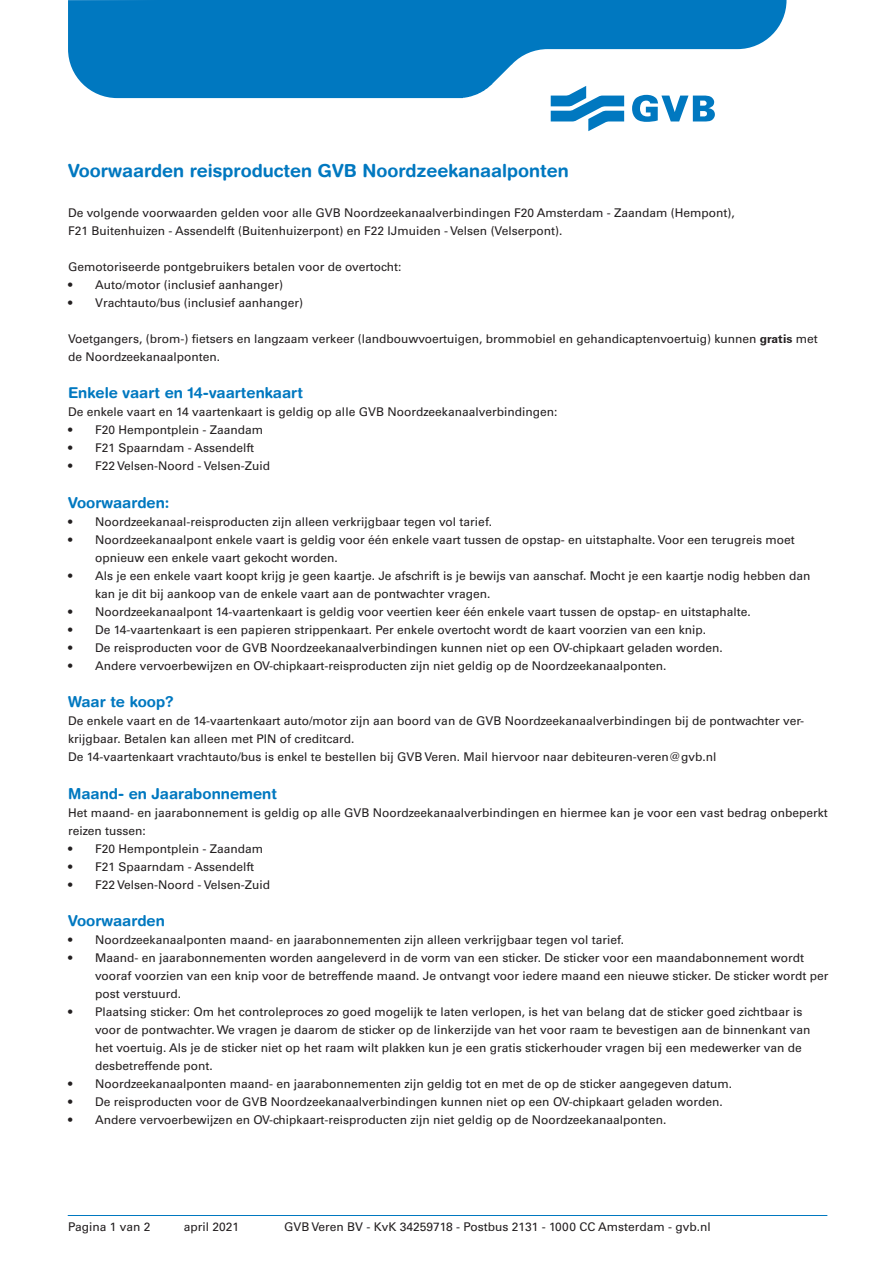
<style>
.page{position:relative;width:893px;height:1263px;background:#fff}
.page>*{position:absolute;margin:0;border:0;box-sizing:border-box;transform-origin:0 0}
.Titel{font:700 18px "Helvetica Rounded LT";color:#0078c0}
.kopje_blauw{font:700 15px "Helvetica Rounded LT";color:#0078c0}
.bullets{font:12px/18px "Univers LT Std";color:#231f20}
.s1{font-family:"Univers";font-weight:700}
</style>
<div class="page">
<svg style="left:632px;top:98px;width:83px;height:24px"></svg>
<svg style="left:551px;top:98px;width:73px;height:33px"></svg>
<svg style="left:68px;top:0;width:718px;height:98px;fill:#0078c0"></svg>
<hr style="left:68px;top:1215px;width:759px;height:1px;background:#0078c0">
<p class="Titel" style="left:68px;top:160px;width:502px">Voorwaarden reisproducten GVB Noordzeekanaalponten</p>
<p class="bullets" style="left:68px;top:203px;width:668px">De volgende voorwaarden gelden voor alle GVB Noordzeekanaalverbindingen F20 Amsterdam - Zaandam (Hempont),<br>F21 Buitenhuizen - Assendelft (Buitenhuizerpont) en F22 IJmuiden - Velsen (Velserpont).</p>
<p class="bullets" style="left:68px;top:257px;width:335px">Gemotoriseerde pontgebruikers betalen voor de overtocht:</p>
<p class="bullets" style="left:68px;top:275px;width:217px">• Auto/motor (inclusief aanhanger)</p>
<p class="bullets" style="left:68px;top:293px;width:237px">• Vrachtauto/bus (inclusief aanhanger)</p>
<p class="bullets" style="left:68px;top:329px;width:751px">Voetgangers, (brom-) fietsers en langzaam verkeer (landbouwvoertuigen, brommobiel en gehandicaptenvoertuig) kunnen <span class="s1">gratis</span> met de Noordzeekanaalponten.</p>
<p class="kopje_blauw" style="left:68px;top:384px;width:236px">Enkele vaart en 14-vaartenkaart</p>
<p class="bullets" style="left:68px;top:403px;width:491px">De enkele vaart en 14 vaartenkaart is geldig op alle GVB Noordzeekanaalverbindingen:</p>
<p class="bullets" style="left:68px;top:421px;width:197px">• F20 Hempontplein - Zaandam</p>
<p class="bullets" style="left:68px;top:439px;width:188px">• F21 Spaarndam - Assendelft</p>
<p class="bullets" style="left:68px;top:457px;width:204px">• F22 Velsen-Noord - Velsen-Zuid</p>
<p class="kopje_blauw" style="left:68px;top:493px;width:103px">Voorwaarden:</p>
<p class="bullets" style="left:68px;top:512px;width:425px">• Noordzeekanaal-reisproducten zijn alleen verkrijgbaar tegen vol tarief.</p>
<p class="bullets" style="left:95px;top:530px;width:701px;text-indent:-27px">• Noordzeekanaalpont enkele vaart is geldig voor één enkele vaart tussen de opstap- en uitstaphalte. Voor een terugreis moet opnieuw een enkele vaart gekocht worden.</p>
<p class="bullets" style="left:95px;top:566px;width:717px;text-indent:-27px">• Als je een enkele vaart koopt krijg je geen kaartje. Je afschrift is je bewijs van aanschaf. Mocht je een kaartje nodig hebben dan kan je dit bij aankoop van de enkele vaart aan de pontwachter vragen.</p>
<p class="bullets" style="left:68px;top:602px;width:684px">• Noordzeekanaalpont 14-vaartenkaart is geldig voor veertien keer één enkele vaart tussen de opstap- en uitstaphalte.</p>
<p class="bullets" style="left:68px;top:620px;width:640px">• De 14-vaartenkaart is een papieren strippenkaart. Per enkele overtocht wordt de kaart voorzien van een knip.</p>
<p class="bullets" style="left:68px;top:638px;width:656px">• De reisproducten voor de GVB Noordzeekanaalverbindingen kunnen niet op een OV-chipkaart geladen worden.</p>
<p class="bullets" style="left:68px;top:656px;width:600px">• Andere vervoerbewijzen en OV-chipkaart-reisproducten zijn niet geldig op de Noordzeekanaalponten.</p>
<p class="kopje_blauw" style="left:68px;top:693px;width:107px">Waar te koop?</p>
<p class="bullets" style="left:68px;top:712px;width:738px">De enkele vaart en de 14-vaartenkaart auto/motor zijn aan boord van de GVB Noordzeekanaalverbindingen bij de pontwachter ver&shy;krijgbaar. Betalen kan alleen met PIN of creditcard.</p>
<p class="bullets" style="left:68px;top:748px;width:650px">De 14-vaartenkaart vrachtauto/bus is enkel te bestellen bij GVB Veren. Mail hiervoor naar debiteuren-veren@gvb.nl</p>
<p class="kopje_blauw" style="left:68px;top:784px;width:210px">Maand- en Jaarabonnement</p>
<p class="bullets" style="left:68px;top:803px;width:761px">Het maand- en jaarabonnement is geldig op alle GVB Noordzeekanaalverbindingen en hiermee kan je voor een vast bedrag onbeperkt reizen tussen:</p>
<p class="bullets" style="left:68px;top:839px;width:197px">• F20 Hempontplein - Zaandam</p>
<p class="bullets" style="left:68px;top:857px;width:188px">• F21 Spaarndam - Assendelft</p>
<p class="bullets" style="left:68px;top:875px;width:204px">• F22 Velsen-Noord - Velsen-Zuid</p>
<p class="kopje_blauw" style="left:68px;top:912px;width:98px">Voorwaarden</p>
<p class="bullets" style="left:68px;top:931px;width:557px">• Noordzeekanaalponten maand- en jaarabonnementen zijn alleen verkrijgbaar tegen vol tarief.</p>
<p class="bullets" style="left:95px;top:949px;width:735px;text-indent:-27px">• Maand- en jaarabonnementen worden aangeleverd in de vorm van een sticker. De sticker voor een maandabonnement wordt vooraf voorzien van een knip voor de betreffende maand. Je ontvangt voor iedere maand een nieuwe sticker. De sticker wordt per post verstuurd.</p>
<p class="bullets" style="left:95px;top:1003px;width:717px;text-indent:-27px">• Plaatsing sticker: Om het controleproces zo goed mogelijk te laten verlopen, is het van belang dat de sticker goed zichtbaar is voor de pontwachter. We vragen je daarom de sticker op de linkerzijde van het voor raam te bevestigen aan de binnenkant van het voertuig. Als je de sticker niet op het raam wilt plakken kun je een gratis stickerhouder vragen bij een medewerker van de desbetreffende pont.</p>
<p class="bullets" style="left:68px;top:1075px;width:666px">• Noordzeekanaalponten maand- en jaarabonnementen zijn geldig tot en met de op de sticker aangegeven datum.</p>
<p class="bullets" style="left:68px;top:1093px;width:656px">• De reisproducten voor de GVB Noordzeekanaalverbindingen kunnen niet op een OV-chipkaart geladen worden.</p>
<p class="bullets" style="left:68px;top:1111px;width:600px">• Andere vervoerbewijzen en OV-chipkaart-reisproducten zijn niet geldig op de Noordzeekanaalponten.</p>
<p class="bullets" style="left:68px;top:1218px;width:84px">Pagina 1 van 2</p>
<p class="bullets" style="left:184px;top:1218px;width:57px">april 2021</p>
<p class="bullets" style="left:284px;top:1218px;width:428px">GVB Veren BV - KvK 34259718 - Postbus 2131 - 1000 CC Amsterdam - gvb.nl</p>
</div>
